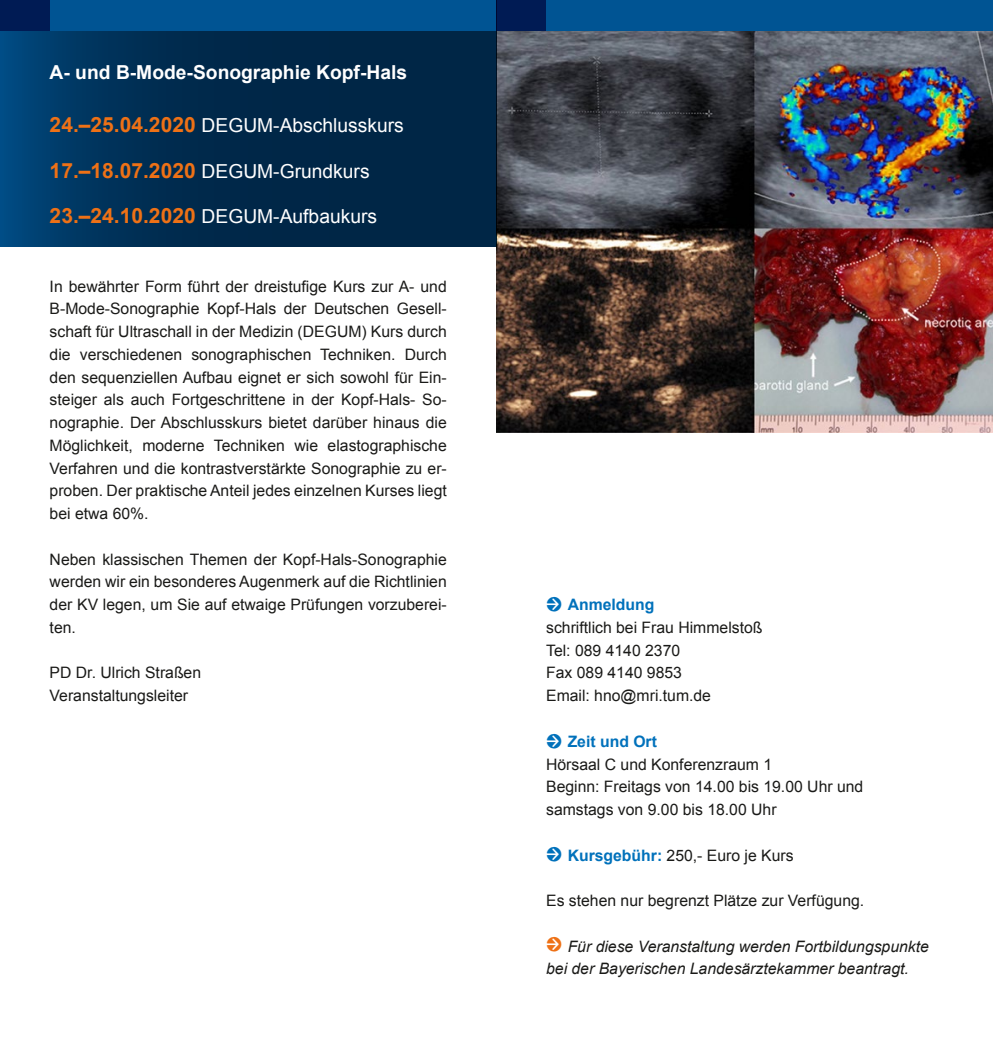
<style>
.page{position:relative;width:993px;height:1042px;background:#fff}
.page>*{position:absolute;margin:0;border:0;box-sizing:border-box;transform-origin:0 0}
.t1{font:19.25px "Arial";color:#fff}
.t2{font:700 19.25px "Arial";color:#fff}
.t3{font:15.75px/22.8px "Arial";color:#1a1a18}
.t4{font:italic 15.75px/22.8px "Arial";color:#1a1a18}
.s1{font-weight:700;font-size:21px;color:#ee7116}
.s2{font-family:"Unit Rounded OT";font-size:22.75px;color:#0071bb}
.s3{font-weight:700;color:#0071bb}
.s4{font-family:"Unit Rounded OT";font-style:normal;font-size:22.75px;color:#ee7116}
</style>
<div class="page">
<div style="left:0;top:0;width:496px;height:31px;background:#005493"></div>
<div style="left:0;top:0;width:50px;height:31px;background:#001b54"></div>
<img style="left:496px;top:31px;width:496px;height:401px">
<div style="left:496px;top:0;width:496px;height:31px;background:#005493"></div>
<div style="left:496px;top:0;width:50px;height:31px;background:#001b54"></div>
<svg style="left:0;top:31px;width:496px;height:215px;background:#002c51"></svg>
<p class="t2" style="left:50px;top:59px;width:359px">A- und B-Mode-Sonographie Kopf-Hals</p>
<p class="t1" style="left:50px;top:113px;width:355px"><span class="s1">24.–25.04.2020</span> DEGUM-Abschlusskurs</p>
<p class="t1" style="left:50px;top:158px;width:321px"><span class="s1">17.–18.07.2020</span> DEGUM-Grundkurs</p>
<p class="t1" style="left:50px;top:204px;width:329px"><span class="s1">23.–24.10.2020</span> DEGUM-Aufbaukurs</p>
<p class="t3" style="left:50px;top:275px;width:398px;text-align:justify">In bewährter Form führt der dreistufige Kurs zur A- und B-Mode-Sonographie Kopf-Hals der Deutschen Gesell&shy;schaft für Ultraschall in der Medizin (DEGUM) Kurs durch die verschiedenen sonographischen Techniken. Durch den sequenziellen Aufbau eignet er sich sowohl für Ein&shy;steiger als auch Fortgeschrittene in der Kopf-Hals- So&shy;nographie. Der Abschlusskurs bietet darüber hinaus die Möglichkeit, moderne Techniken wie elastographische Verfahren und die kontrastverstärkte Sonographie zu er&shy;proben. Der praktische Anteil jedes einzelnen Kurses liegt bei etwa 60%.</p>
<p class="t3" style="left:50px;top:548px;width:398px;text-align:justify">Neben klassischen Themen der Kopf-Hals-Sonographie werden wir ein besonderes Augenmerk auf die Richtlinien der KV legen, um Sie auf etwaige Prüfungen vorzuberei&shy;ten.</p>
<p class="t3" style="left:50px;top:661px;width:153px">PD Dr. Ulrich Straßen<br>Veranstaltungsleiter</p>
<p class="t3" style="left:546px;top:593px;width:218px"><span class="s2">→</span> <span class="s3">Anmeldung<br></span>schriftlich bei Frau Himmelstoß<br>Tel: 089 4140 2370<br>Fax 089 4140 9853<br>Email: hno@mri.tum.de</p>
<p class="t3" style="left:546px;top:730px;width:318px"><span class="s2">→</span> <span class="s3">Zeit und Ort<br></span>Hörsaal C und Konferenzraum 1<br>Beginn: Freitags von 14.00 bis 19.00 Uhr und samstags von 9.00 bis 18.00 Uhr</p>
<p class="t3" style="left:546px;top:844px;width:249px"><span class="s2">→</span> <span class="s3">Kursgebühr:</span> 250,- Euro je Kurs</p>
<p class="t3" style="left:546px;top:889px;width:319px">Es stehen nur begrenzt Plätze zur Verfügung.</p>
<p class="t4" style="left:546px;top:935px;width:384px"><span class="s4">→</span> Für diese Veranstaltung werden Fortbildungspunkte bei der Bayerischen Landesärztekammer beantragt.</p>
</div>
